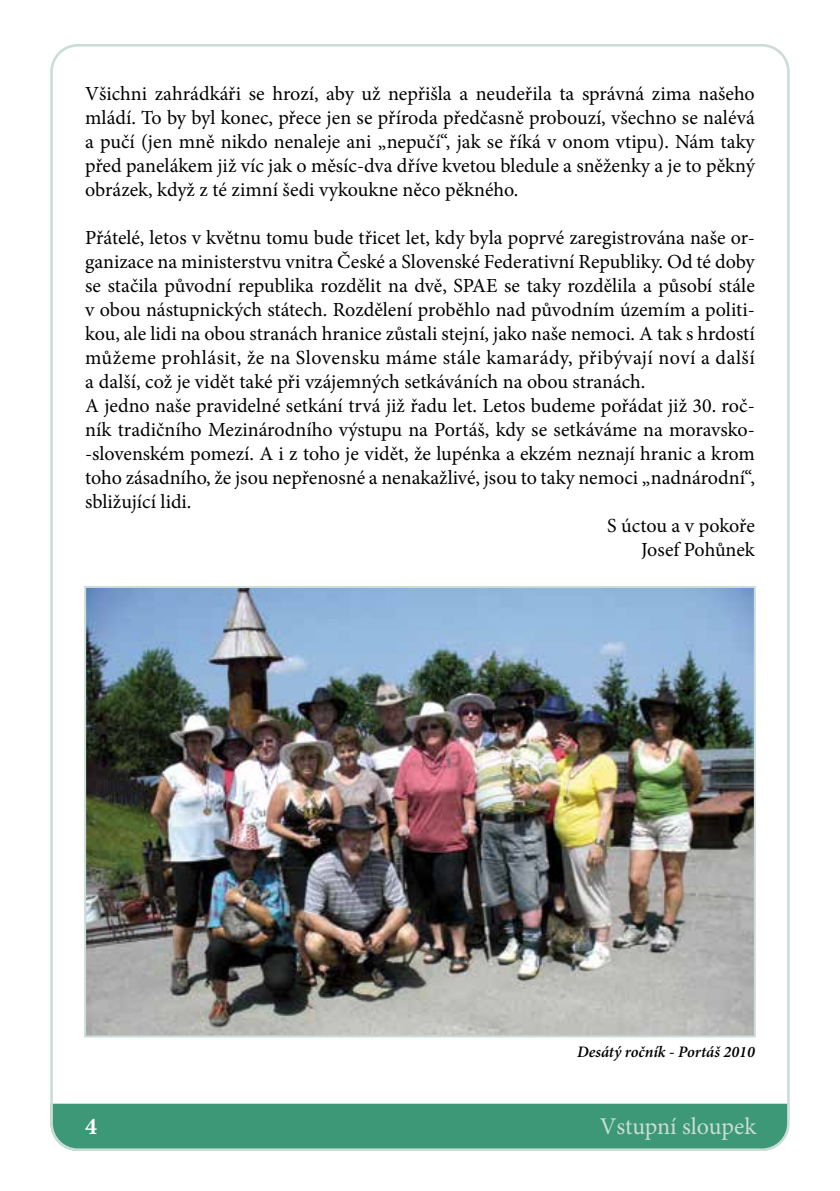
<style>
.page{position:relative;width:840px;height:1191px;background:#fff}
.page>*{position:absolute;margin:0;border:0;box-sizing:border-box;transform-origin:0 0}
.t1{font:24px "Minion Pro";letter-spacing:-.005em;color:#caded7}
.t2{font:700 24px "Minion Pro";color:#fff}
.t3{font:20px/24px "Minion Pro";color:#000;text-align:justify}
.t4{font:20px "Minion Pro";letter-spacing:.02em;color:#000}
.t5{font:italic 600 16px "Minion Pro";color:#000}
</style>
<div class="page">
<svg style="left:54px;top:1103px;width:734px;height:47px;background:#459c7d"></svg>
<img style="left:87px;top:589px;width:665px;height:445px">
<div style="left:84px;top:586px;width:671px;height:451px;border:2px solid #caded7"></div>
<p class="t3" style="left:85px;top:81px;width:671px">Všichni zahrádkáři se hrozí, aby už nepřišla a neudeřila ta správná zima našeho mládí. To by byl konec, přece jen se příroda předčasně probouzí, všechno se nalévá a pučí (jen mně nikdo nenaleje ani „nepučí“, jak se říká v onom vtipu). Nám taky před panelákem již víc jak o měsíc-dva dříve kvetou bledule a sněženky a je to pěkný obrázek, když z té zimní šedi vykoukne něco pěkného.</p>
<p class="t3" style="left:85px;top:225px;width:670px">Přátelé, letos v květnu tomu bude třicet let, kdy byla poprvé zaregistrována naše or-</p>
<p class="t3" style="left:85px;top:249px;width:670px">ganizace na ministerstvu vnitra České a Slovenské Federativní Republiky. Od té doby</p>
<p class="t3" style="left:85px;top:273px;width:670px">se stačila původní republika rozdělit na dvě, SPAE se taky rozdělila a působí stále</p>
<p class="t3" style="left:85px;top:297px;width:670px">v obou nástupnických státech. Rozdělení proběhlo nad původním územím a politi-</p>
<p class="t3" style="left:85px;top:321px;width:670px">kou, ale lidi na obou stranách hranice zůstali stejní, jako naše nemoci. A tak s hrdostí</p>
<p class="t4" style="left:85px;top:344px;width:670px">můžeme prohlásit, že na Slovensku máme stále kamarády, přibývají noví a další</p>
<p class="t3" style="left:85px;top:369px;width:561px">a další, což je vidět také při vzájemných setkáváních na obou stranách.</p>
<p class="t3" style="left:85px;top:393px;width:670px">A jedno naše pravidelné setkání trvá již řadu let. Letos budeme pořádat již 30. roč-</p>
<p class="t3" style="left:85px;top:417px;width:671px">ník tradičního Mezinárodního výstupu na Portáš, kdy se setkáváme na moravsko-</p>
<p class="t3" style="left:85px;top:441px;width:670px">-slovenském pomezí. A i z toho je vidět, že lupénka a ekzém neznají hranic a krom</p>
<p class="t3" style="left:85px;top:465px;width:671px">toho zásadního, že jsou nepřenosné a nenakažlivé, jsou to taky nemoci „nadnárodní“,</p>
<p class="t3" style="left:85px;top:489px;width:108px">sbližující lidi.</p>
<p class="t3" style="left:606px;top:513px;width:149px">S úctou a v pokoře</p>
<p class="t3" style="left:640px;top:537px;width:115px">Josef Pohůnek</p>
<p class="t2" style="left:85px;top:1109px;width:13px">4</p>
<p class="t5" style="left:576px;top:1040px;width:179px">Desátý ročník - Portáš 2010</p>
<p class="t1" style="left:599px;top:1110px;width:158px">Vstupní sloupek</p>
</div>
